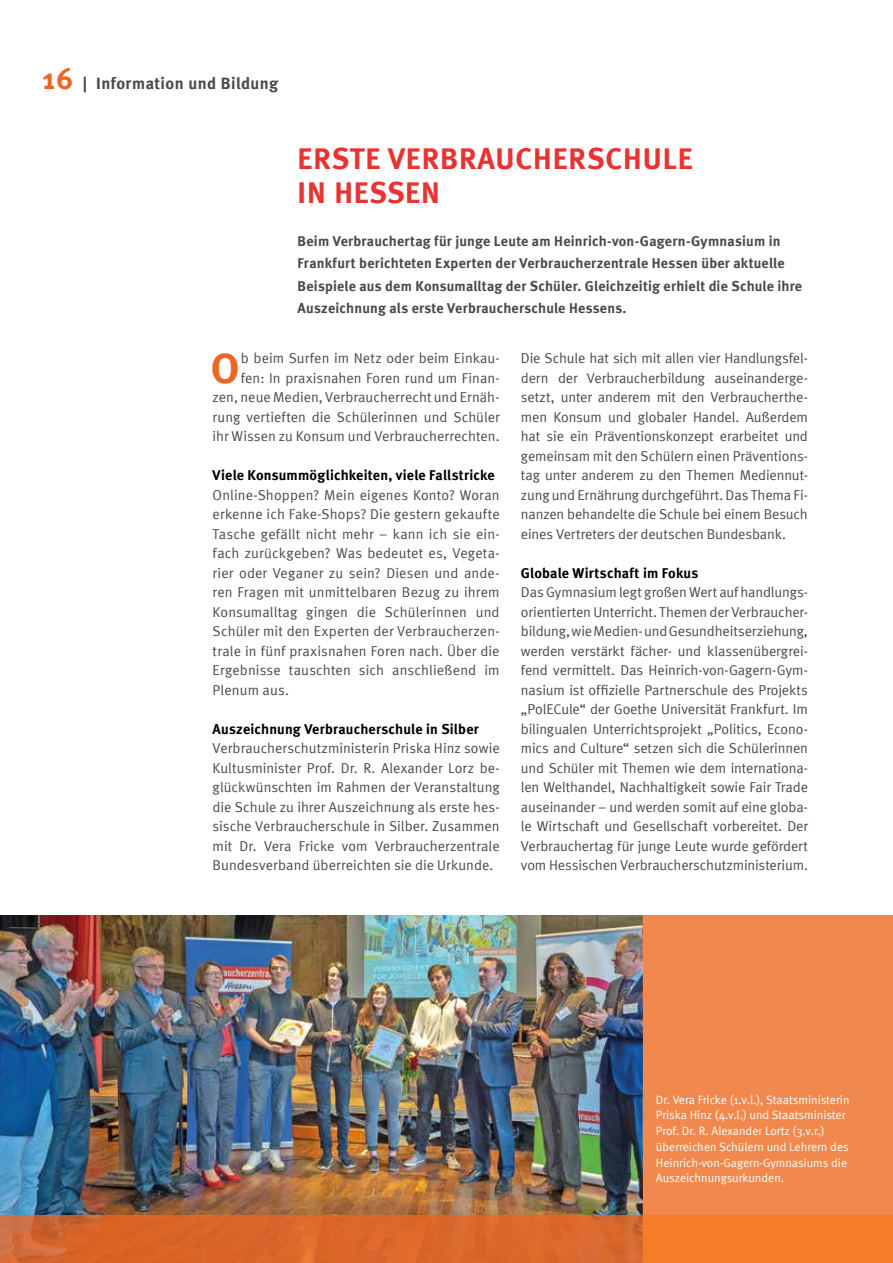
<style>
.page{position:relative;width:893px;height:1263px;background:#fff}
.page>*{position:absolute;margin:0;border:0;box-sizing:border-box;transform-origin:0 0}
.t1{font:700 42.3px "Meta";color:#ec6725}
.t2{font:700 30px/34.5px "Meta";letter-spacing:.03em;color:#e73431}
.t3{font:700 16.5px "Meta";letter-spacing:.025em;color:#4a4a49}
.t4{font:14.25px/19.5px "Meta Normal";color:#4a4a49;text-align:justify}
.t5{font:700 14.25px/22.5px "Meta";letter-spacing:.015em;color:#4a4a49}
.t6{font:700 14.25px "Meta";letter-spacing:.015em;color:#000}
.t7{font:12px/15.8px "Meta Normal";color:#fff}
.s1{font-size:30px;color:#ec6725}
</style>
<div class="page">
<img style="left:0;top:915px;width:643px;height:300px">
<div style="left:643px;top:915px;width:250px;height:348px;background:#f1894e"></div>
<svg style="left:0;top:1215px;width:643px;height:48px;background:#d9672b"></svg>
<div style="left:643px;top:1215px;width:250px;height:48px;background:#f67d28"></div>
<p class="t3" style="left:43px;top:74px;width:237px"><span class="s1">16</span> | Information und Bildung</p>
<h2 class="t2" style="left:298px;top:141px;width:396px">ERSTE VERBRAUCHERSCHULE<br>IN HESSEN</h2>
<p class="t5" style="left:298px;top:229px;width:506px">Beim Verbrauchertag für junge Leute am Heinrich-von-Gagern-Gymnasium in Frankfurt berichteten Experten der Verbraucherzentrale Hessen über aktuelle Beispiele aus dem Konsumalltag der Schüler. Gleichzeitig erhielt die Schule ihre Auszeichnung als erste Verbraucherschule Hessens.</p>
<p class="t4" style="left:213px;top:348px;width:289px;text-align:right">b beim Surfen im Netz oder beim Einkau-<br>fen: In praxisnahen Foren rund um Finan&shy;zen, neue Medien, Verbraucherrecht und Ernäh&shy;rung vertieften die Schülerinnen und Schüler ihr Wissen zu Konsum und Verbraucherrechten.</p>
<p class="t6" style="left:213px;top:467px;width:284px">Viele Konsummöglichkeiten, viele Fallstricke</p>
<p class="t4" style="left:213px;top:485px;width:289px">Online-Shoppen? Mein eigenes Konto? Woran erkenne ich Fake-Shops? Die gestern gekaufte Tasche gefällt nicht mehr – kann ich sie ein&shy;fach zurückgeben? Was bedeutet es, Vegeta&shy;rier oder Veganer zu sein? Diesen und ande&shy;ren Fragen mit unmittelbaren Bezug zu ihrem Konsumalltag gingen die Schülerinnen und Schüler mit den Experten der Verbraucherzen&shy;trale in fünf praxisnahen Foren nach. Über die Ergebnisse tauschten sich anschließend im Plenum aus.</p>
<p class="t6" style="left:213px;top:720px;width:268px">Auszeichnung Verbraucherschule in Silber</p>
<p class="t4" style="left:213px;top:738px;width:289px">Verbraucherschutzministerin Priska Hinz sowie Kultusminister Prof. Dr. R. Alexander Lorz be&shy;glückwünschten im Rahmen der Veranstaltung die Schule zu ihrer Auszeichnung als erste hes&shy;sische Verbraucherschule in Silber. Zusammen mit Dr. Vera Fricke vom Verbraucherzentrale Bundesverband überreichten sie die Urkunde.</p>
<h1 class="t1" style="left:211px;top:343px;width:30px">O</h1>
<p class="t4" style="left:521px;top:348px;width:289px">Die Schule hat sich mit allen vier Handlungsfel&shy;dern der Verbraucherbildung auseinanderge&shy;setzt, unter anderem mit den Verbraucherthe&shy;men Konsum und globaler Handel. Außerdem hat sie ein Präventionskonzept erarbeitet und gemeinsam mit den Schülern einen Präventions&shy;tag unter anderem zu den Themen Mediennut&shy;zung und Ernährung durchgeführt. Das Thema Fi&shy;nanzen behandelte die Schule bei einem Besuch eines Vertreters der deutschen Bundesbank.</p>
<p class="t6" style="left:521px;top:564px;width:179px">Globale Wirtschaft im Fokus</p>
<p class="t4" style="left:521px;top:582px;width:289px">Das Gymnasium legt großen Wert auf handlungs&shy;orientierten Unterricht. Themen der Verbraucher&shy;bildung, wie Medien- und Gesundheitserziehung, werden verstärkt fächer- und klassenübergrei&shy;fend vermittelt. Das Heinrich-von-Gagern-Gym&shy;nasium ist offizielle Partnerschule des Projekts „PolECule“ der Goethe Universität Frankfurt. Im bilingualen Unterrichtsprojekt „Politics, Econo&shy;mics and Culture“ setzen sich die Schülerinnen und Schüler mit Themen wie dem internationa&shy;len Welthandel, Nachhaltigkeit sowie Fair Trade auseinander – und werden somit auf eine globa&shy;le Wirtschaft und Gesellschaft vorbereitet. Der Verbrauchertag für junge Leute wurde gefördert vom Hessischen Verbraucherschutzministerium.</p>
<p class="t7" style="left:656px;top:1091px;width:195px">Dr. Vera Fricke (1.v.l.), Staatsministerin Priska Hinz (4.v.l.) und Staatsminister Prof. Dr. R. Alexander Lortz (3.v.r.) überreichen Schülern und Lehrern des Heinrich-von-Gagern-Gymnasiums die Auszeichnungsurkunden.</p>
</div>
